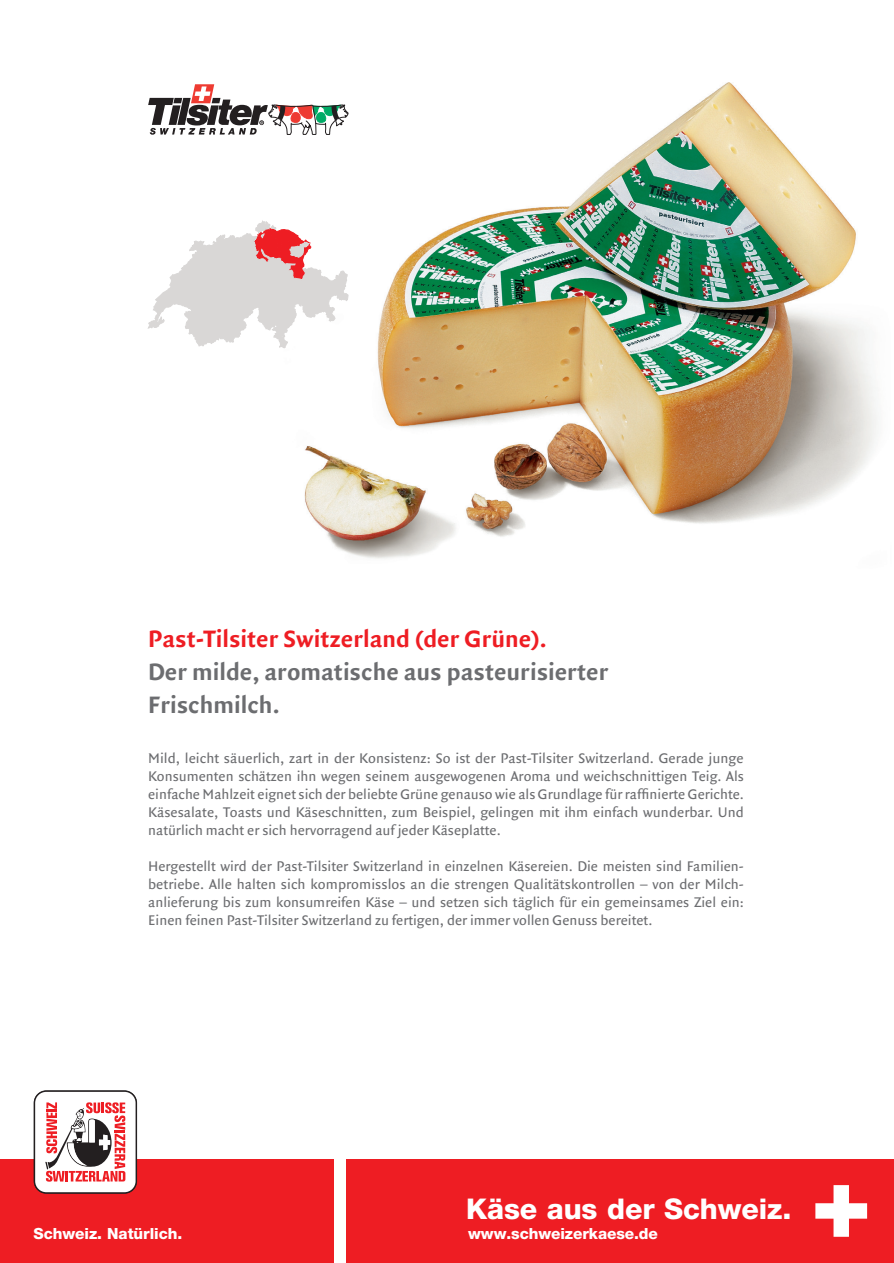
<style>
.page{position:relative;width:894px;height:1263px;background:#fff}
.page>*{position:absolute;margin:0;border:0;box-sizing:border-box;transform-origin:0 0}
.t1{font:800 28.5px "Helvetica Neue LT Std";letter-spacing:-.005em;color:#fff}
.t2{font:700 25.5px/33px "Quadraat Sans";color:#6c6d70}
.t3{font:700 25.5px "Quadraat Sans";color:#ee1d23}
.t4{font:800 15.45px "Helvetica Neue LT Std";letter-spacing:-.005em;color:#fff}
.t5{font:15px/18px "Quadraat Sans";color:#6c6d70;text-align:justify}
</style>
<div class="page">
<div style="left:0;top:1159px;width:893px;height:103px;background:#ee1d23"></div>
<div style="left:334px;top:1147px;width:12px;height:115px;background:#fff"></div>
<div style="left:34px;top:1091px;width:102px;height:101px;background:#fff;border-radius:12px"></div>
<div style="left:34px;top:1090px;width:103px;height:103px;border:1px solid #231f20;border-radius:12px"></div>
<svg style="left:45px;top:1102px;width:80px;height:79px"></svg>
<svg style="left:815px;top:1185px;width:51px;height:51px"></svg>
<img style="left:262px;top:82px;width:615px;height:477px">
<svg style="left:148px;top:84px;width:200px;height:51px"></svg>
<svg style="left:148px;top:221px;width:200px;height:127px"></svg>
<h2 class="t3" style="left:148px;top:624px;width:400px">Past-Tilsiter Switzerland (der Grüne).</h2>
<h2 class="t2" style="left:148px;top:655px;width:461px">Der milde, aromatische aus pasteurisierter<br>Frischmilch.</h2>
<p class="t5" style="left:148px;top:749px;width:597px">Mild, leicht säuerlich, zart in der Konsistenz: So ist der Past-Tilsiter Switzerland. Gerade junge Konsumenten schätzen ihn wegen seinem ausgewogenen Aroma und weichschnittigen Teig. Als einfache Mahlzeit eignet sich der beliebte Grüne genauso wie als Grundlage für raffinierte Gerichte.<br>Käsesalate, Toasts und Käseschnitten, zum Beispiel, gelingen mit ihm einfach wunderbar. Und natürlich macht er sich hervorragend auf jeder Käseplatte.</p>
<p class="t5" style="left:148px;top:857px;width:597px">Hergestellt wird der Past-Tilsiter Switzerland in einzelnen Käsereien. Die meisten sind Familien&shy;betriebe. Alle halten sich kompromisslos an die strengen Qualitätskontrollen – von der Milch&shy;anlieferung bis zum konsumreifen Käse – und setzen sich täglich für ein gemeinsames Ziel ein:<br>Einen feinen Past-Tilsiter Switzerland zu fertigen, der immer vollen Genuss bereitet.</p>
<h1 class="t1" style="left:466px;top:1191px;width:326px">Käse aus der Schweiz.</h1>
<p class="t4" style="left:34px;top:1224px;width:150px">Schweiz. Natürlich.</p>
<p class="t4" style="left:468px;top:1224px;width:191px">www.schweizerkaese.de</p>
</div>
